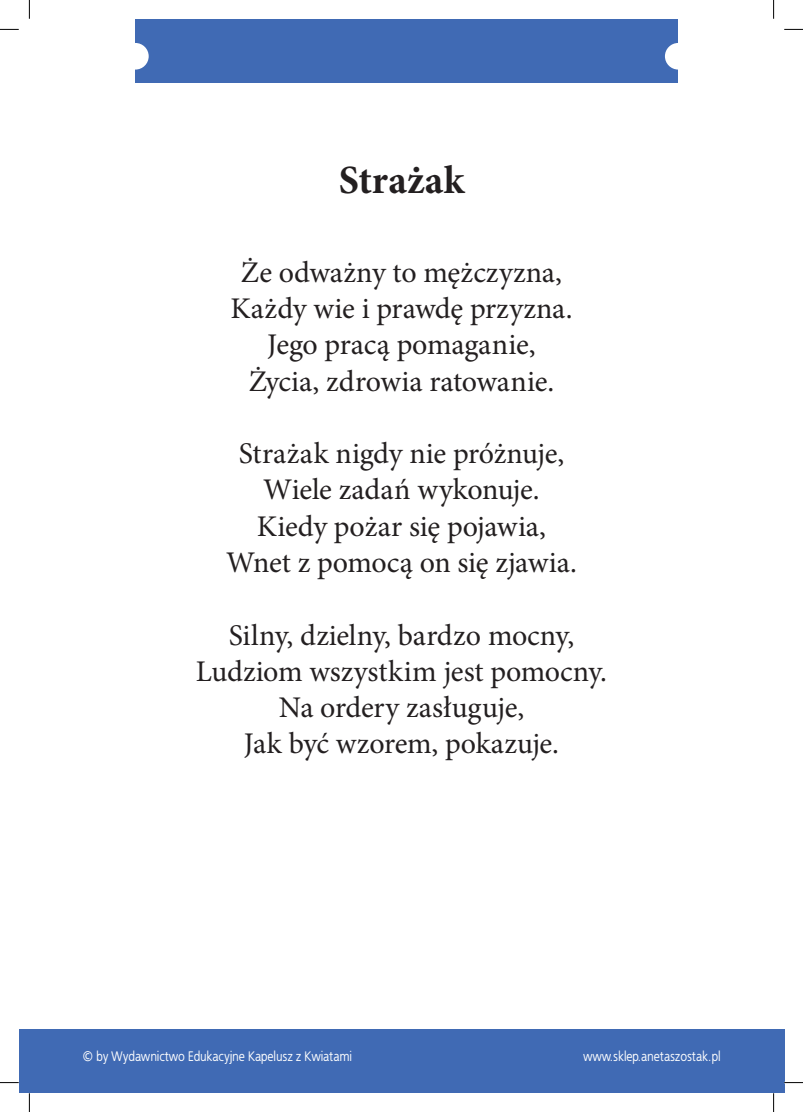
<style>
.page{position:relative;width:803px;height:1112px;background:#fff}
.page>*{position:absolute;margin:0;border:0;box-sizing:border-box;transform-origin:0 0}
.tytul{font:700 40px "Minion Pro";color:#231f20}
.wiersz{font:30px "Minion Pro";letter-spacing:-.005em;color:#231f20}
.t1{font:13.75px "Bureau TTEFN";color:#fff}
</style>
<div class="page">
<div style="left:135px;top:19px;width:543px;height:64px;background:#406ab4"></div>
<div style="left:19px;top:1029px;width:765px;height:63px;background:#406ab4"></div>
<div style="left:122px;top:43px;width:27px;height:27px;background:#fff;border-radius:50%"></div>
<div style="left:665px;top:43px;width:26px;height:27px;background:#fff;border-radius:50%"></div>
<svg style="left:0;top:29px;width:19px;height:1px"></svg>
<svg style="left:784px;top:29px;width:19px;height:1px"></svg>
<svg style="left:0;top:1082px;width:19px;height:1px"></svg>
<svg style="left:784px;top:1081px;width:19px;height:2px"></svg>
<svg style="left:29px;top:0;width:1px;height:19px"></svg>
<svg style="left:29px;top:1092px;width:1px;height:19px"></svg>
<svg style="left:773px;top:0;width:1px;height:19px"></svg>
<svg style="left:773px;top:1092px;width:1px;height:19px"></svg>
<p class="tytul" style="left:339px;top:152px;width:127px">Strażak</p>
<p class="wiersz" style="left:241px;top:252px;width:323px">Że odważny to mężczyzna,</p>
<p class="wiersz" style="left:230px;top:288px;width:344px">Każdy wie i prawdę przyzna.</p>
<p class="wiersz" style="left:267px;top:324px;width:270px">Jego pracą pomaganie,</p>
<p class="wiersz" style="left:249px;top:361px;width:307px">Życia, zdrowia ratowanie.</p>
<p class="wiersz" style="left:239px;top:433px;width:327px">Strażak nigdy nie próżnuje,</p>
<p class="wiersz" style="left:263px;top:469px;width:278px">Wiele zadań wykonuje.</p>
<p class="wiersz" style="left:257px;top:506px;width:291px">Kiedy pożar się pojawia,</p>
<p class="wiersz" style="left:226px;top:542px;width:352px">Wnet z pomocą on się zjawia.</p>
<p class="wiersz" style="left:229px;top:614px;width:347px">Silny, dzielny, bardzo mocny,</p>
<p class="wiersz" style="left:196px;top:651px;width:413px">Ludziom wszystkim jest pomocny.</p>
<p class="wiersz" style="left:279px;top:687px;width:247px">Na ordery zasługuje,</p>
<p class="wiersz" style="left:244px;top:723px;width:317px">Jak być wzorem, pokazuje.</p>
<p class="t1" style="left:83px;top:1046px;width:271px">© by Wydawnictwo Edukacyjne Kapelusz z Kwiatami</p>
<p class="t1" style="left:583px;top:1046px;width:139px">www.sklep.anetaszostak.pl</p>
</div>
